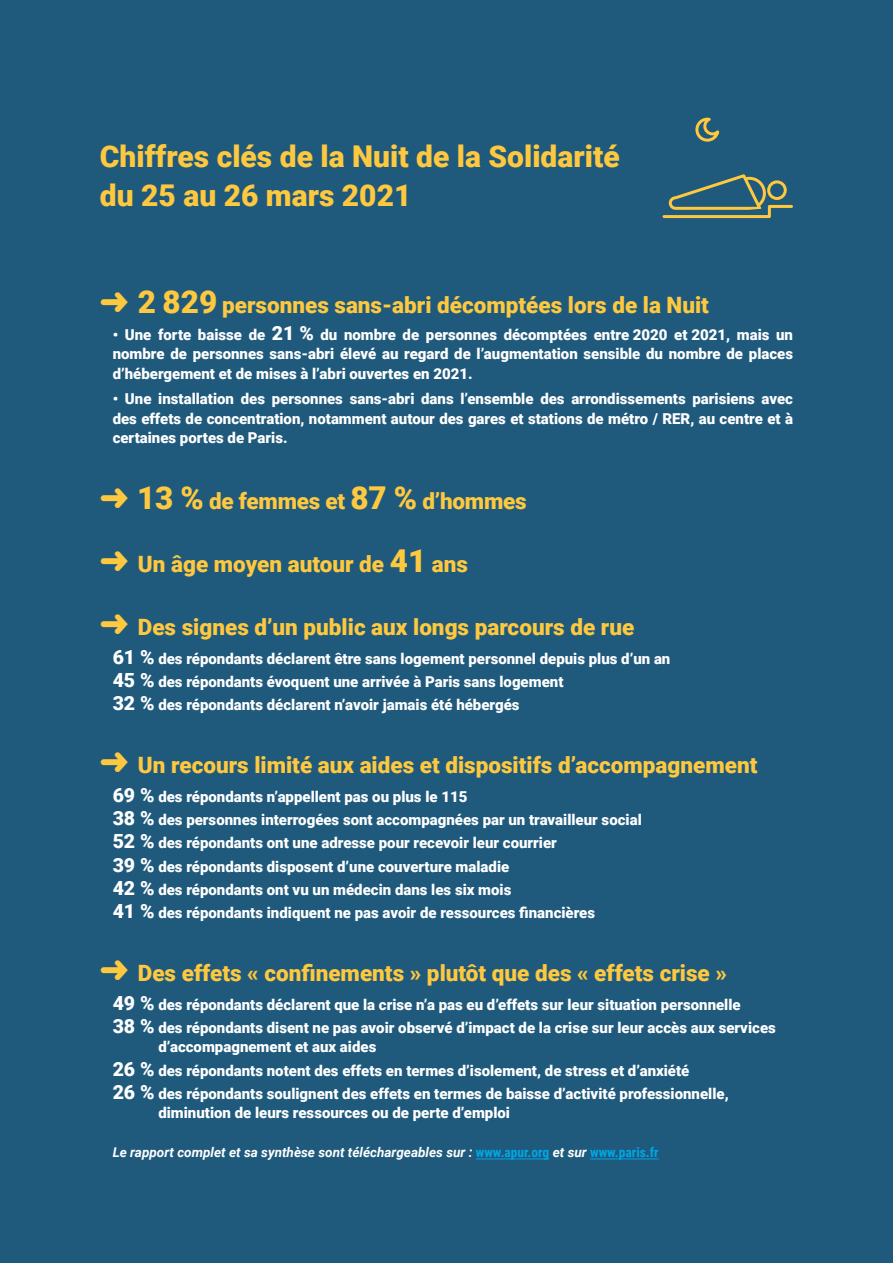
<style>
.page{position:relative;width:893px;height:1263px;background:#1f5a7d}
.page>*{position:absolute;margin:0;border:0;box-sizing:border-box;transform-origin:0 0}
.t1{font:900 30px/39px "Roboto";color:#fec83f}
.t2{font:900 22.5px "Roboto";color:#fec83f}
.t3{font:900 15px/23.2px "Roboto";color:#fff}
.t4{font:italic 700 13.5px "Roboto";color:#fff}
.s1{font-size:31.5px}
.s2{font-size:19.5px}
.s3{font-family:"Roboto Condensed";font-style:normal;color:#00a6e4}
</style>
<div class="page">
<hr style="left:476px;top:1158px;width:73px;height:1px;background:#00a6e4">
<hr style="left:590px;top:1158px;width:69px;height:1px;background:#00a6e4">
<svg style="left:695px;top:117px;width:25px;height:25px"></svg>
<svg style="left:662px;top:174px;width:131px;height:45px"></svg>
<h1 class="t1" style="left:100px;top:135px;width:521px">Chiffres clés de la Nuit de la Solidarité du 25 au 26 mars 2021</h1>
<h2 class="t2" style="left:100px;top:289px;width:611px">➜ <span class="s1">2 829</span> personnes sans-abri décomptées lors de la Nuit</h2>
<p class="t3" style="left:113px;top:324px;width:682px;line-height:19.5px;text-align:justify">• Une forte baisse de <span class="s2">21 %</span> du nombre de personnes décomptées entre 2020 et 2021, mais un nombre de personnes sans-abri élevé au regard de l’augmentation sensible du nombre de places d’hébergement et de mises à l’abri ouvertes en 2021.</p>
<p class="t3" style="left:113px;top:389px;width:682px;line-height:19.5px;text-align:justify">• Une installation des personnes sans-abri dans l’ensemble des arrondissements parisiens avec des effets de concentration, notamment autour des gares et stations de métro / RER, au centre et à certaines portes de Paris.</p>
<h2 class="t2" style="left:100px;top:486px;width:428px">➜ <span class="s1">13 %</span> de femmes et <span class="s1">87 %</span> d’hommes</h2>
<h2 class="t2" style="left:100px;top:549px;width:370px">➜ Un âge moyen autour de <span class="s1">41</span> ans</h2>
<h2 class="t2" style="left:100px;top:612px;width:536px">➜ Des signes d’un public aux longs parcours de rue</h2>
<p class="t3" style="left:113px;top:646px;width:559px"><span class="s2">61 %</span> des répondants déclarent être sans logement personnel depuis plus d’un an<br><span class="s2">45 %</span> des répondants évoquent une arrivée à Paris sans logement<br><span class="s2">32 %</span> des répondants déclarent n’avoir jamais été hébergés</p>
<h2 class="t2" style="left:100px;top:750px;width:659px">➜ Un recours limité aux aides et dispositifs d’accompagnement</h2>
<p class="t3" style="left:113px;top:784px;width:531px"><span class="s2">69 %</span> des répondants n’appellent pas ou plus le 115<br><span class="s2">38 %</span> des personnes interrogées sont accompagnées par un travailleur social <span class="s2">52 %</span> des répondants ont une adresse pour recevoir leur courrier<br><span class="s2">39 %</span> des répondants disposent d’une couverture maladie<br><span class="s2">42 %</span> des répondants ont vu un médecin dans les six mois<br><span class="s2">41 %</span> des répondants indiquent ne pas avoir de ressources financières</p>
<h2 class="t2" style="left:100px;top:957px;width:629px">➜ Des effets « confinements » plutôt que des « effets crise »</h2>
<p class="t3" style="left:113px;top:992px;width:665px"><span class="s2">49 %</span> des répondants déclarent que la crise n’a pas eu d’effets sur leur situation personnelle<br><span class="s2">38 %</span> des répondants disent ne pas avoir observé d’impact de la crise sur leur accès aux services</p>
<p class="t3" style="left:113px;top:1035px;width:617px;text-indent:46px">d’accompagnement et aux aides<br><span class="s2">26 %</span> des répondants notent des effets en termes d’isolement, de stress et d’anxiété<br><span class="s2">26 %</span> des répondants soulignent des effets en termes de baisse d’activité professionnelle,</p>
<p class="t3" style="left:158px;top:1101px;width:353px">diminution de leurs ressources ou de perte d’emploi</p>
<p class="t4" style="left:113px;top:1143px;width:548px">Le rapport complet et sa synthèse sont téléchargeables sur : <span class="s3">www.apur.org</span> et sur <span class="s3">www.paris.fr</span></p>
</div>
